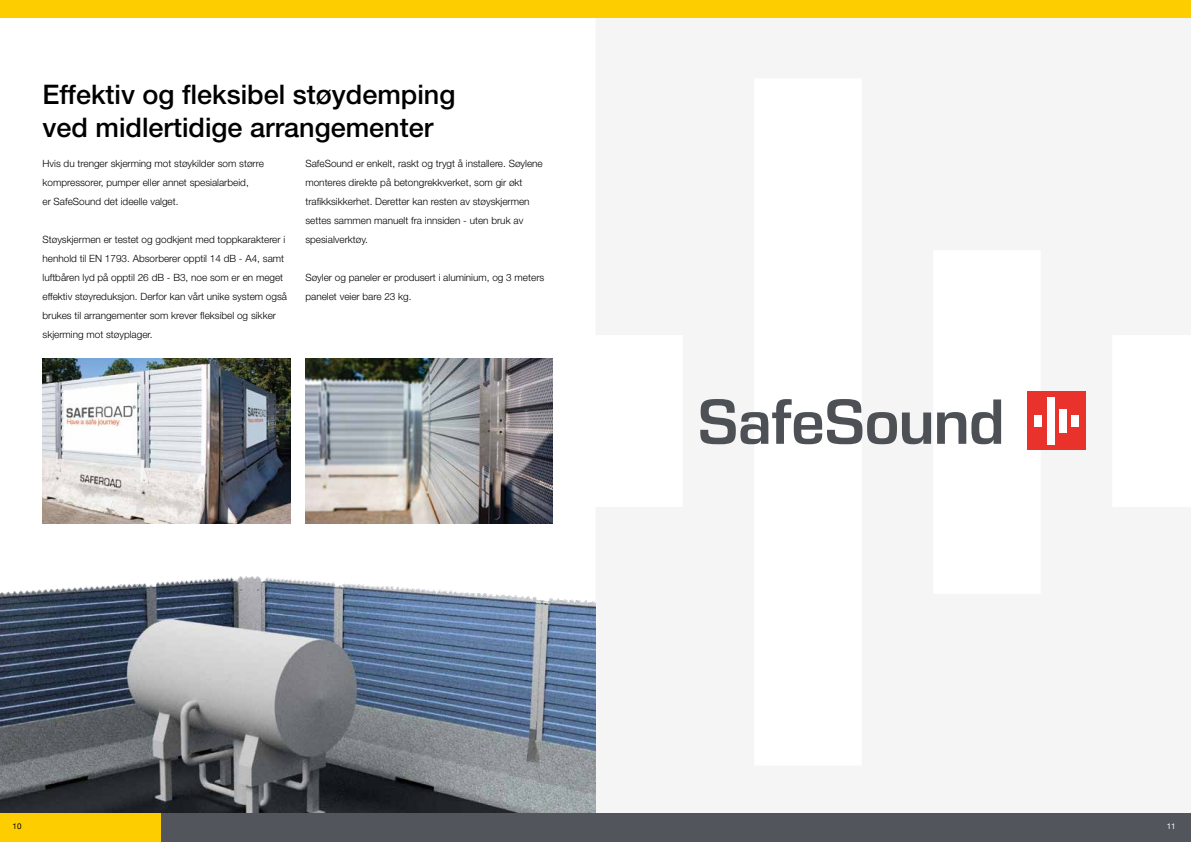
<style>
.page{position:relative;width:1191px;height:842px;background:#fff}
.page>*{position:absolute;margin:0;border:0;box-sizing:border-box;transform-origin:0 0}
.t1{font:500 27px/32.4px "Helvetica Neue LT Std";color:#000}
.t2{font:300 10px/19px "Helvetica Neue LT Std";color:#000}
.t3{font:8px "Helvetica Neue";color:#000}
.t4{font:8px "Helvetica Neue";color:#fff}
</style>
<div class="page">
<img style="left:0;top:576px;width:595px;height:237px">
<img style="left:305px;top:359px;width:248px;height:165px">
<img style="left:43px;top:359px;width:247px;height:165px">
<svg style="left:700px;top:399px;width:301px;height:45px"></svg>
<div style="left:1027px;top:392px;width:59px;height:58px;background:#e9322b"></div>
<div style="left:1071px;top:415px;width:7px;height:12px;background:#fff"></div>
<div style="left:1059px;top:409px;width:7px;height:24px;background:#fff"></div>
<div style="left:1047px;top:397px;width:7px;height:48px;background:#fff"></div>
<div style="left:1034px;top:415px;width:8px;height:12px;background:#fff"></div>
<div style="left:0;top:813px;width:162px;height:29px;background:#fecd00"></div>
<div style="left:162px;top:813px;width:1029px;height:29px;background:#52555b"></div>
<div style="left:0;top:0;width:1191px;height:18px;background:#fecd00"></div>
<h1 class="t1" style="left:43px;top:78px;width:414px">Effektiv og fleksibel støydemping ved midlertidige arrangementer</h1>
<p class="t2" style="left:43px;top:154px;width:223px">Hvis du trenger skjerming mot støykilder som større kompressorer, pumper eller annet spesialarbeid,<br>er SafeSound det ideelle valget.</p>
<p class="t2" style="left:43px;top:230px;width:246px">Støyskjermen er testet og godkjent med toppkarakterer i henhold til EN 1793. Absorberer opptil 14 dB - A4, samt luftbåren lyd på opptil 26 dB - B3, noe som er en meget effektiv støyreduksjon. Derfor kan vårt unike system også brukes til arrangementer som krever fleksibel og sikker skjerming mot støyplager.</p>
<p class="t2" style="left:305px;top:154px;width:239px">SafeSound er enkelt, raskt og trygt å installere. Søylene monteres direkte på betongrekkverket, som gir økt trafikksikkerhet. Deretter kan resten av støyskjermen settes sammen manuelt fra innsiden - uten bruk av spesialverktøy.</p>
<p class="t2" style="left:305px;top:268px;width:240px">Søyler og paneler er produsert i aluminium, og 3 meters panelet veier bare 23 kg.</p>
<p class="t3" style="left:13px;top:820px;width:10px">10</p>
<p class="t4" style="left:1166px;top:820px;width:10px">11</p>
</div>
